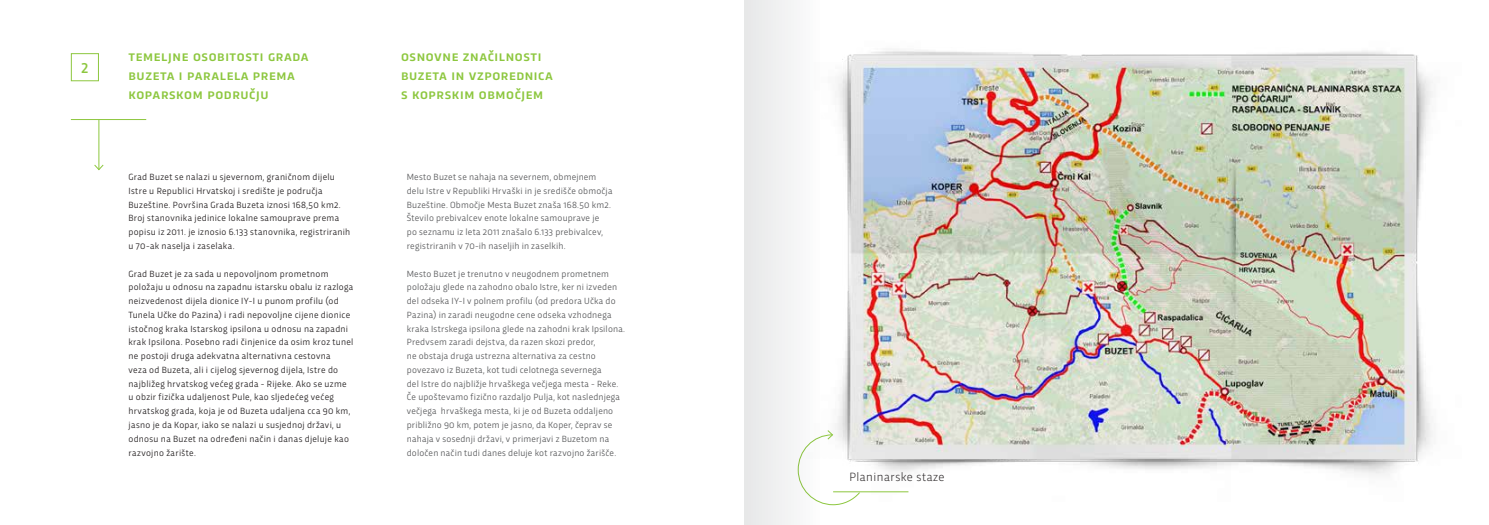
<style>
.page{position:relative;width:1489px;height:525px;background:#fff}
.page>*{position:absolute;margin:0;border:0;box-sizing:border-box;transform-origin:0 0}
.t1{font:500 15px/18.8px "Trasandina";letter-spacing:.04em;color:#8dc73f}
.t2{font:300 12.5px "Trasandina";letter-spacing:.04em;color:#231f20}
.t3{font:9.38px/13.8px "Trasandina";letter-spacing:.02em;color:#58595b}
.t4{font:9.38px/13.8px "Trasandina";letter-spacing:.03em;color:#231f20}
</style>
<div class="page">
<div style="left:71px;top:53px;width:28px;height:28px;border:1px solid #8dc73f"></div>
<hr style="left:71px;top:119px;width:75px;height:1px;background:#8dc73f">
<hr style="left:98px;top:120px;width:1px;height:49px;background:#8dc73f">
<svg style="left:94px;top:164px;width:10px;height:7px"></svg>
<img style="left:835px;top:51px;width:598px;height:442px">
<hr style="left:833px;top:491px;width:75px;height:1px;background:#8dc73f">
<svg style="left:824px;top:429px;width:36px;height:76px"></svg>
<div style="left:744px;top:0;width:80px;height:524px;background:#f2f2f3"></div>
<h1 class="t1" style="left:81px;top:57px;width:9px">2</h1>
<h1 class="t1" style="left:128px;top:46px;width:182px">temeljne osobitosti grada buzeta i paralela prema koparskom području</h1>
<h1 class="t1" style="left:401px;top:46px;width:153px">osnovne značilnosti buzeta in vzporednica s koprskim območjem</h1>
<p class="t4" style="left:128px;top:169px;width:223px">Grad Buzet se nalazi u sjevernom, graničnom dijelu Istre u Republici Hrvatskoj i središte je područja Buzeštine. Površina Grada Buzeta iznosi 168,50 km2.<br>Broj stanovnika jedinice lokalne samouprave prema popisu iz 2011. je iznosio 6.133 stanovnika, registriranih u 70-ak naselja i zaselaka.</p>
<p class="t4" style="left:128px;top:266px;width:226px">Grad Buzet je za sada u nepovoljnom prometnom položaju u odnosu na zapadnu istarsku obalu iz razloga neizvedenost dijela dionice IY-I u punom profilu (od Tunela Učke do Pazina) i radi nepovoljne cijene dionice istočnog kraka Istarskog ipsilona u odnosu na zapadni krak Ipsilona. Posebno radi činjenice da osim kroz tunel ne postoji druga adekvatna alternativna cestovna<br>veza od Buzeta, ali i cijelog sjevernog dijela, Istre do najbližeg hrvatskog većeg grada - Rijeke. Ako se uzme u obzir fizička udaljenost Pule, kao sljedećeg većeg hrvatskog grada, koja je od Buzeta udaljena cca 90 km, jasno je da Kopar, iako se nalazi u susjednoj državi, u odnosu na Buzet na određeni način i danas djeluje kao razvojno žarište.</p>
<p class="t3" style="left:407px;top:169px;width:207px">Mesto Buzet se nahaja na severnem, obmejnem delu Istre v Republiki Hrvaški in je središče območja Buzeštine. Območje Mesta Buzet znaša 168.50 km2.<br>Število prebivalcev enote lokalne samouprave je<br>po seznamu iz leta 2011 znašalo 6.133 prebivalcev, registriranih v 70-ih naseljih in zaselkih.</p>
<p class="t3" style="left:407px;top:266px;width:220px">Mesto Buzet je trenutno v neugodnem prometnem položaju glede na zahodno obalo Istre, ker ni izveden del odseka IY-I v polnem profilu (od predora Učka do Pazina) in zaradi neugodne cene odseka vzhodnega kraka Istrskega ipsilona glede na zahodni krak Ipsilona.<br>Predvsem zaradi dejstva, da razen skozi predor,<br>ne obstaja druga ustrezna alternativa za cestno povezavo iz Buzeta, kot tudi celotnega severnega<br>del Istre do najbližje hrvaškega večjega mesta - Reke.<br>Če upoštevamo fizično razdaljo Pulja, kot naslednjega večjega hrvaškega mesta, ki je od Buzeta oddaljeno približno 90 km, potem je jasno, da Koper, čeprav se nahaja v sosednji državi, v primerjavi z Buzetom na določen način tudi danes deluje kot razvojno žarišče.</p>
<h2 class="t2" style="left:849px;top:467px;width:97px">Planinarske staze</h2>
</div>
